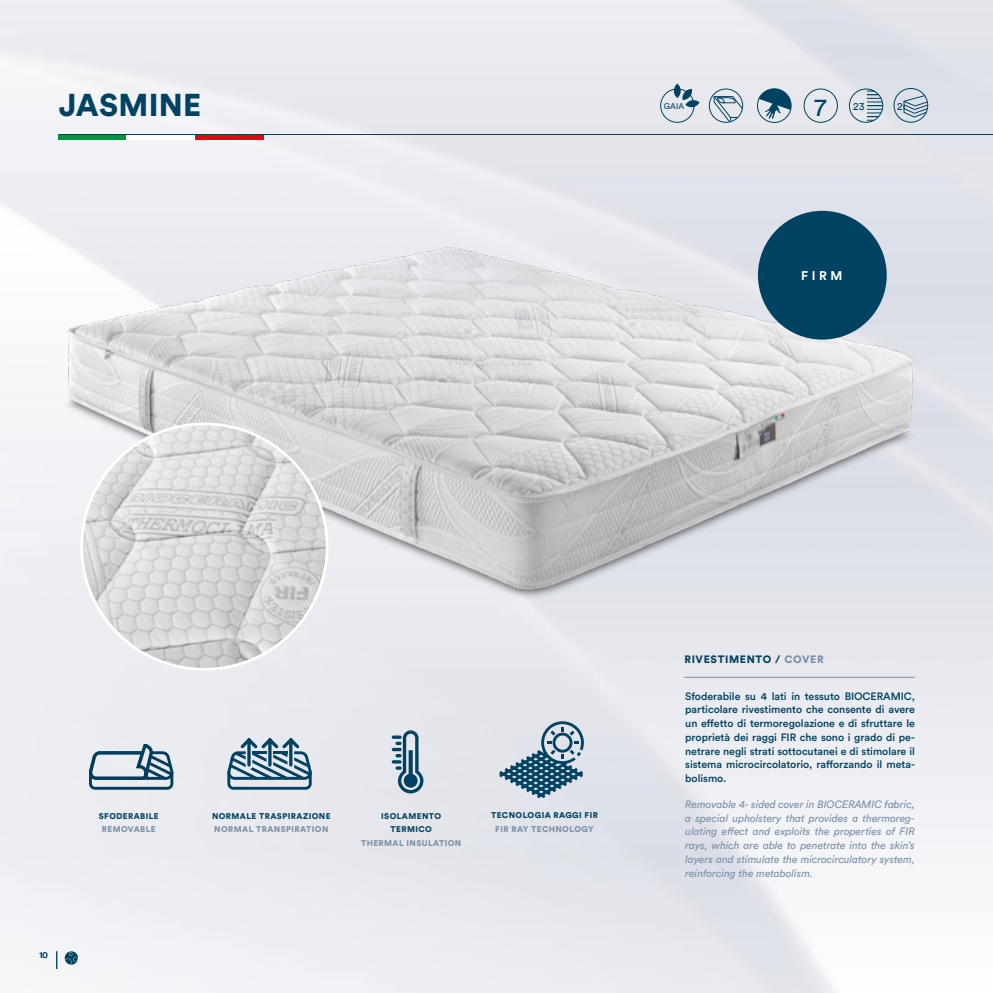
<style>
.page{position:relative;width:993px;height:993px;background:#fff}
.page>*{position:absolute;margin:0;border:0;box-sizing:border-box;transform-origin:0 0}
.t1{font:900 31.25px "Circular Std";letter-spacing:.01em;color:#004262}
.t2{font:25px "Circular Std";color:#004262}
.t3{font:700 12.5px "Circular Std";color:#fff}
.t4{font:500 10.62px/13.8px "Circular Std";letter-spacing:-.005em;color:#004262;text-align:justify}
.t5{font:italic 10.62px/13.8px "Circular Std";letter-spacing:-.005em;color:#7990a9;text-align:justify}
.t6{font:900 10.62px "Circular Std";letter-spacing:.06em;color:#004262}
.t7{font:10.62px "Circular Std";color:#004262}
.t8{font:8.75px "Circular Std";color:#004262}
.t9{font:900 8.25px/13.6px "Circular Std";letter-spacing:.05em;color:#004262;text-align:center}
.t10{font:900 8.25px "Circular Std";letter-spacing:.05em;color:#7990a9}
.t11{font:8.25px "Circular Std";color:#004262}
.s1{color:#7990a9}
</style>
<div class="page">
<img style="left:0;top:0;width:992px;height:992px">
<svg style="left:56px;top:950px;width:1px;height:18px"></svg>
<svg style="left:65px;top:950px;width:13px;height:14px"></svg>
<svg style="left:848px;top:88px;width:35px;height:35px"></svg>
<div style="left:803px;top:89px;width:34px;height:34px;border:1px solid #004262;border-radius:50%"></div>
<div style="left:660px;top:89px;width:34px;height:34px;border:1px solid #004262;border-radius:50%"></div>
<svg style="left:713px;top:96px;width:29px;height:26px"></svg>
<div style="left:708px;top:89px;width:34px;height:34px;border:1px solid #004262;border-radius:50%"></div>
<svg style="left:756px;top:88px;width:35px;height:35px"></svg>
<div style="left:58px;top:135px;width:69px;height:5px;background:#009641"></div>
<div style="left:127px;top:135px;width:68px;height:5px;background:#fff"></div>
<div style="left:195px;top:135px;width:68px;height:5px;background:#e30613"></div>
<hr style="left:58px;top:134px;width:934px;height:1px;background:#004262">
<img style="left:32px;top:200px;width:916px;height:456px">
<img style="left:82px;top:423px;width:245px;height:246px;border-radius:123px">
<hr style="left:684px;top:676px;width:230px;height:1px;background:#7990a9">
<svg style="left:89px;top:744px;width:84px;height:46px;background:#9cb1be"></svg>
<svg style="left:227px;top:735px;width:84px;height:54px;background:#8ea8b7"></svg>
<div style="left:757px;top:211px;width:129px;height:128px;background:#004262;border-radius:50%"></div>
<div style="left:893px;top:88px;width:34px;height:34px;border:1px solid #004262;border-radius:50%"></div>
<svg style="left:902px;top:95px;width:25px;height:23px"></svg>
<svg style="left:673px;top:84px;width:7px;height:14px"></svg>
<svg style="left:682px;top:89px;width:17px;height:18px"></svg>
<svg style="left:391px;top:730px;width:32px;height:63px;background:#829fb0"></svg>
<svg style="left:499px;top:721px;width:84px;height:77px;background:#93abbb"></svg>
<h1 class="t1" style="left:59px;top:84px;width:144px">JASMINE</h1>
<h2 class="t2" style="left:814px;top:92px;width:14px">7</h2>
<p class="t7" style="left:852px;top:100px;width:13px">23</p>
<p class="t7" style="left:896px;top:100px;width:7px">2</p>
<p class="t11" style="left:663px;top:101px;width:22px">GAIA</p>
<p class="t3" style="left:800px;top:268px;width:43px">FIRM</p>
<p class="t8" style="left:39px;top:949px;width:10px">10</p>
<p class="t9" style="left:99px;top:808px;width:61px">SFODERABILE</p>
<p class="t10" style="left:102px;top:823px;width:55px">REMOVABLE</p>
<p class="t9" style="left:212px;top:808px;width:120px">NORMALE TRASPIRAZIONE</p>
<p class="t10" style="left:214px;top:823px;width:115px">NORMAL TRANSPIRATION</p>
<p class="t9" style="left:381px;top:808px;width:61px">ISOLAMENTO<br>TERMICO</p>
<p class="t10" style="left:361px;top:837px;width:102px">THERMAL INSULATION</p>
<p class="t9" style="left:491px;top:808px;width:108px">TECNOLOGIA RAGGI FIR</p>
<p class="t10" style="left:495px;top:823px;width:100px">FIR RAY TECHNOLOGY</p>
<p class="t6" style="left:684px;top:652px;width:141px">RIVESTIMENTO / <span class="s1">COVER</span></p>
<p class="t4" style="left:685px;top:688px;width:231px">Sfoderabile su 4 lati in tessuto BIOCERAMIC, particolare rivestimento che consente di avere un effetto di termoregolazione e di sfruttare le proprietà dei raggi FIR che sono i grado di pe&shy;netrare negli strati sottocutanei e di stimolare il sistema microcircolatorio, rafforzando il meta&shy;bolismo.</p>
<p class="t5" style="left:685px;top:796px;width:231px">Removable 4- sided cover in BIOCERAMIC fabric, a special upholstery that provides a thermoreg&shy;ulating effect and exploits the properties of FIR rays, which are able to penetrate into the skin’s layers and stimulate the microcirculatory system, reinforcing the metabolism.</p>
</div>
